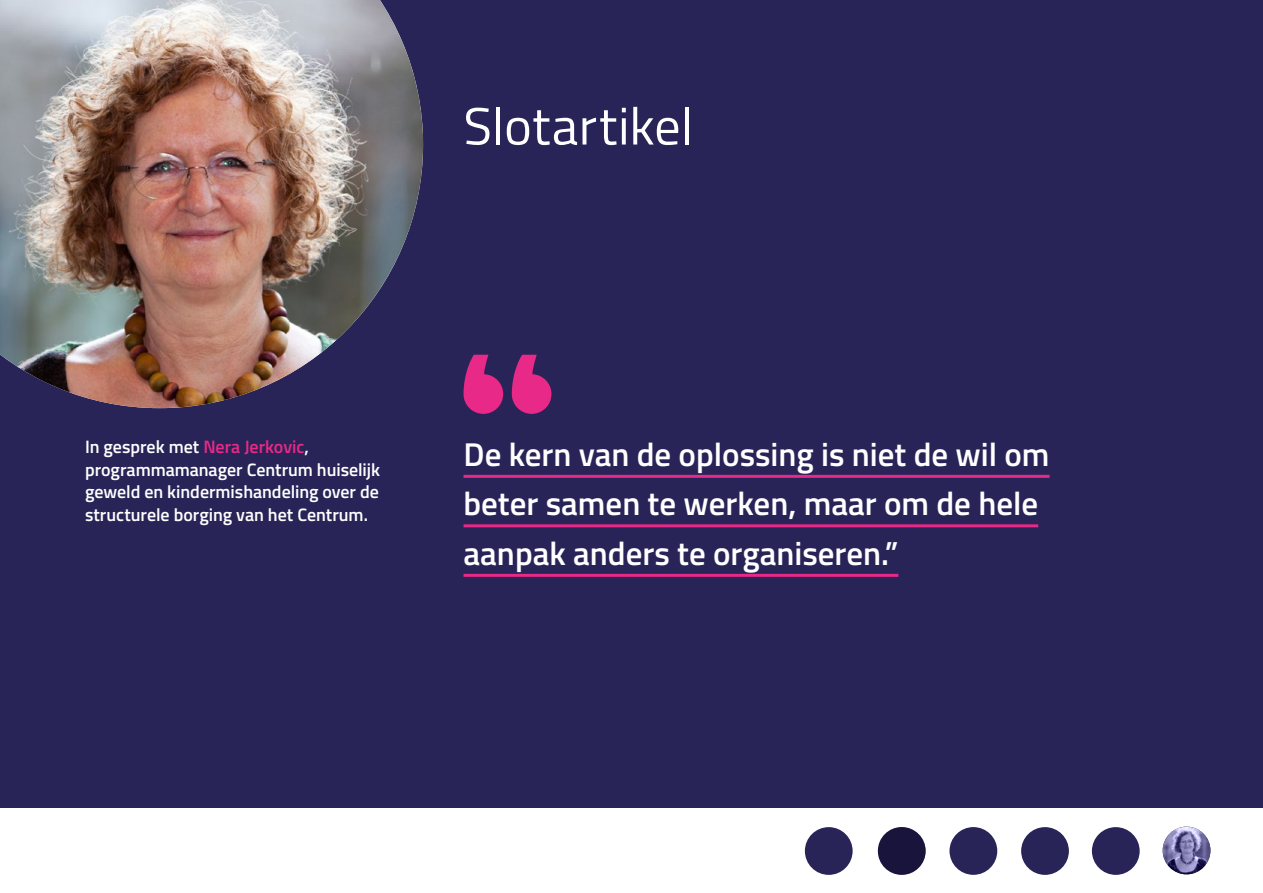
<style>
.page{position:relative;width:1263px;height:893px;background:#fff}
.page>*{position:absolute;margin:0;border:0;box-sizing:border-box;transform-origin:0 0}
.t1{font:52.5px "Titillium Web";color:#fff}
.t2{font:600 33px/49.5px "Titillium Web";color:#fff}
.t3{font:600 18px/22.5px "Titillium Web";color:#fff}
.s1{color:#e82987}
</style>
<div class="page">
<div style="left:0;top:0;width:1263px;height:808px;background:#282457"></div>
<img style="left:0;top:0;width:423px;height:408px">
<hr style="left:463px;top:475px;width:586px;height:3px;background:#e82987">
<hr style="left:463px;top:524px;width:575px;height:3px;background:#e82987">
<hr style="left:463px;top:574px;width:435px;height:3px;background:#e82987">
<svg style="left:463px;top:355px;width:40px;height:59px"></svg>
<svg style="left:512px;top:355px;width:39px;height:59px"></svg>
<img style="left:1163px;top:827px;width:47px;height:47px">
<div style="left:805px;top:827px;width:48px;height:48px;background:#282457;border-radius:50%"></div>
<div style="left:878px;top:827px;width:48px;height:48px;background:#18143b;border-radius:50%"></div>
<div style="left:949px;top:827px;width:48px;height:48px;background:#282457;border-radius:50%"></div>
<div style="left:1021px;top:827px;width:48px;height:48px;background:#282457;border-radius:50%"></div>
<div style="left:1092px;top:827px;width:48px;height:48px;background:#282457;border-radius:50%"></div>
<h1 class="t1" style="left:463px;top:88px;width:231px">Slotartikel</h1>
<p class="t3" style="left:85px;top:435px;width:296px">In gesprek met <span class="s1">Nera Jerkovic</span>, programmamanager Centrum huiselijk geweld en kindermishandeling over de structurele borging van het Centrum.</p>
<h2 class="t2" style="left:463px;top:428px;width:588px">De kern van de oplossing is niet de wil om beter samen te werken, maar om de hele aanpak anders te organiseren.”</h2>
</div>
